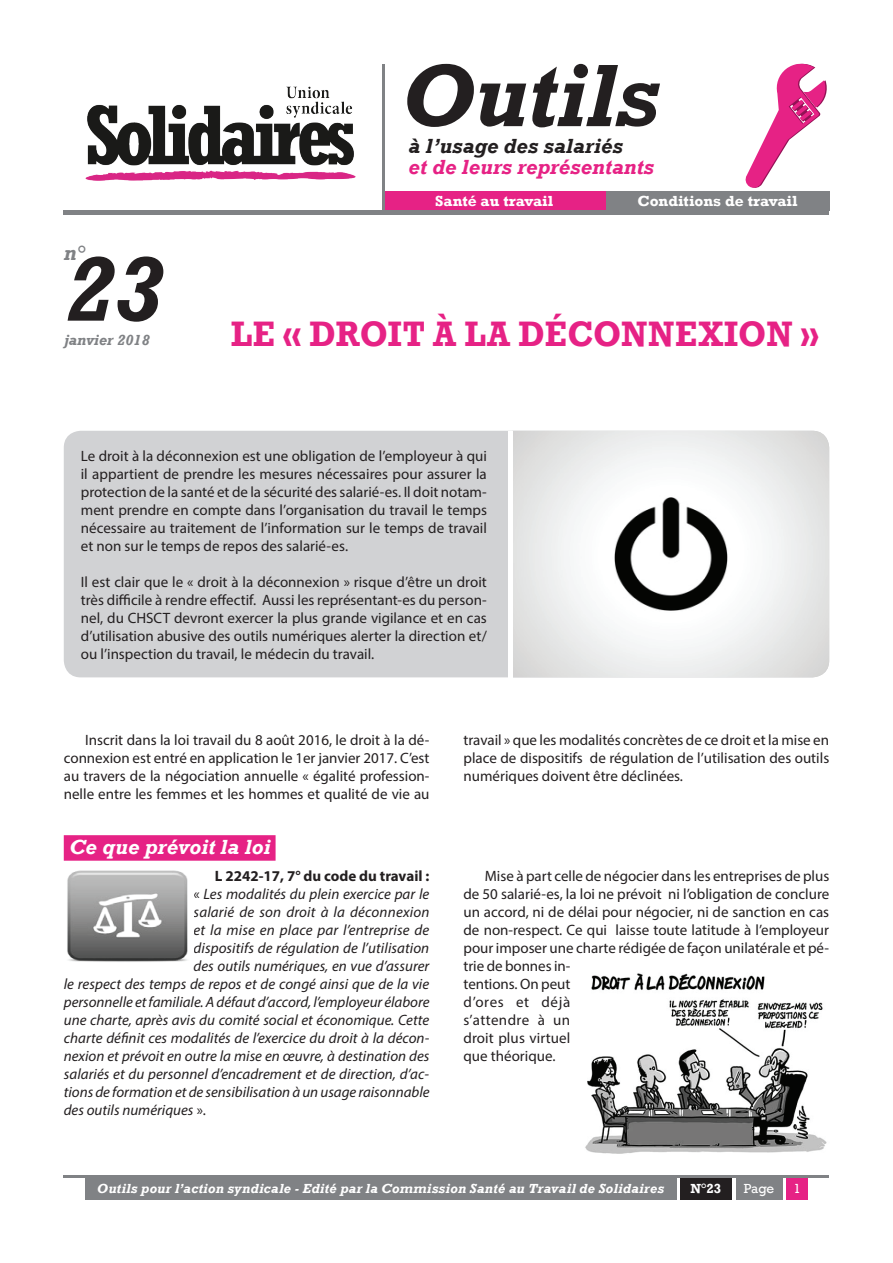
<style>
.page{position:relative;width:893px;height:1263px;background:#fff}
.page>*{position:absolute;margin:0;border:0;box-sizing:border-box;transform-origin:0 0}
.t1{font:italic 700 93px "Rockwell";color:#231f20}
.t2{font:italic 700 90px "Rockwell";letter-spacing:-.01em;color:#231f20}
.t3{font:700 36.3px "Rockwell";letter-spacing:.005em;color:#e62285;scale:.91 1}
.t4{font:italic 700 21px "Rockwell";color:#e62285}
.t5{font:italic 700 21px "Rockwell";color:#231f20}
.t6{font:italic 700 21px "Rockwell";color:#fff}
.t7{font:italic 700 21px "Rockwell";color:#808285}
.t8{font:15px/18px "Myriad Pro";color:#231f20;text-align:justify}
.t9{font:italic 15px "Myriad Pro";color:#231f20}
.t10{font:700 15px "Rockwell";color:#fff;scale:1.04 1}
.t11{font:700 15px "Myriad Pro";color:#231f20}
.t12{font:italic 700 15px "Rockwell";color:#808285}
.t13{font:italic 700 13.5px "Rockwell";letter-spacing:.02em;color:#fff}
.t14{font:13.5px "Rockwell";color:#fff}
.t15{font:700 13.5px "Rockwell";color:#fff}
.s1{font-style:normal}
</style>
<div class="page">
<div style="left:85px;top:1178px;width:591px;height:21px;background:#808285"></div>
<div style="left:787px;top:1178px;width:21px;height:21px;background:#e62285"></div>
<div style="left:736px;top:1178px;width:46px;height:21px;background:#808285"></div>
<div style="left:680px;top:1178px;width:51px;height:21px;background:#231f20"></div>
<hr style="left:64px;top:1176px;width:765px;height:2px;background:#808285">
<svg style="left:746px;top:64px;width:81px;height:124px"></svg>
<div style="left:64px;top:431px;width:765px;height:246px;background:#d1d2d4;border-radius:17px"></div>
<hr style="left:462px;top:1262px;width:248px;height:1px;background:#231f20">
<div style="left:383px;top:191px;width:223px;height:19px;background:#e62285"></div>
<div style="left:606px;top:191px;width:223px;height:19px;background:#808285"></div>
<div style="left:64px;top:210px;width:765px;height:5px;background:#808285"></div>
<hr style="left:383px;top:64px;width:2px;height:149px;background:#808285">
<img style="left:512px;top:431px;width:317px;height:246px">
<hr style="left:508px;top:431px;width:4px;height:246px;background:#fff">
<div style="left:64px;top:835px;width:212px;height:26px;background:#e62285"></div>
<img style="left:85px;top:86px;width:271px;height:95px">
<img style="left:67px;top:870px;width:121px;height:92px">
<img style="left:585px;top:973px;width:242px;height:181px">
<h2 class="t2" style="left:400px;top:43px;width:260px">Outils</h2>
<h3 class="t5" style="left:408px;top:134px;width:216px">à l’usage des salariés</h3>
<h3 class="t4" style="left:408px;top:155px;width:247px">et de leurs représentants</h3>
<h3 class="t7" style="left:64px;top:241px;width:23px">n°</h3>
<h1 class="t1" style="left:64px;top:234px;width:100px">23</h1>
<p class="t12" style="left:64px;top:331px;width:87px">janvier 2018</p>
<p class="t10" style="left:435px;top:192px;width:115px">Santé au travail</p>
<p class="t10" style="left:637px;top:192px;width:155px">Conditions de travail</p>
<h3 class="t3" style="left:231px;top:311px;width:647px">Le « droit à la déconnexion »</h3>
<p class="t8" style="left:81px;top:446px;width:408px">Le droit à la déconnexion est une obligation de l’employeur à qui il appartient de prendre les mesures nécessaires pour assurer la protection de la santé et de la sécurité des salarié-es. Il doit notam&shy;ment prendre en compte dans l’organisation du travail le temps nécessaire au traitement de l’information sur le temps de travail et non sur le temps de repos des salarié-es.</p>
<p class="t8" style="left:81px;top:572px;width:408px">Il est clair que le « droit à la déconnexion » risque d’être un droit très difficile à rendre effectif. Aussi les représentant-es du person&shy;nel, du CHSCT devront exercer la plus grande vigilance et en cas d’utilisation abusive des outils numériques alerter la direction et/ ou l’inspection du travail, le médecin du travail.</p>
<p class="t8" style="left:64px;top:731px;width:367px;text-indent:21px">Inscrit dans la loi travail du 8 août 2016, le droit à la dé&shy;connexion est entré en application le 1er janvier 2017. C’est au travers de la négociation annuelle « égalité profession&shy;nelle entre les femmes et les hommes et qualité de vie au</p>
<p class="t8" style="left:463px;top:731px;width:367px">travail » que les modalités concrètes de ce droit et la mise en place de dispositifs de régulation de l’utilisation des outils numériques doivent être déclinées.</p>
<h3 class="t6" style="left:69px;top:834px;width:203px">Ce que prévoit la loi</h3>
<p class="t11" style="left:215px;top:866px;width:216px">L 2242-17, 7° du code du travail :</p>
<p class="t9" style="left:194px;top:884px;width:237px"><span class="s1">«</span> Les modalités du plein exercice par le</p>
<p class="t9" style="left:194px;top:902px;width:237px">salarié de son droit à la déconnexion</p>
<p class="t9" style="left:194px;top:920px;width:237px">et la mise en place par l’entreprise de</p>
<p class="t9" style="left:194px;top:938px;width:237px">dispositifs de régulation de l’utilisation</p>
<p class="t9" style="left:194px;top:956px;width:237px">des outils numériques, en vue d’assurer</p>
<p class="t9" style="left:64px;top:974px;width:367px">le respect des temps de repos et de congé ainsi que de la vie</p>
<p class="t9" style="left:64px;top:992px;width:367px">personnelle et familiale. A défaut d’accord, l’employeur élabore</p>
<p class="t9" style="left:64px;top:1010px;width:367px">une charte, après avis du comité social et économique. Cette</p>
<p class="t9" style="left:64px;top:1028px;width:367px">charte définit ces modalités de l’exercice du droit à la décon-</p>
<p class="t9" style="left:64px;top:1046px;width:367px">nexion et prévoit en outre la mise en œuvre, à destination des</p>
<p class="t9" style="left:64px;top:1064px;width:367px">salariés et du personnel d’encadrement et de direction, d’ac-</p>
<p class="t9" style="left:64px;top:1082px;width:367px">tions de formation et de sensibilisation à un usage raisonnable</p>
<p class="t9" style="left:64px;top:1100px;width:144px">des outils numériques <span class="s1">».</span></p>
<p class="t8" style="left:463px;top:867px;width:367px;text-align:left;text-indent:21px">Mise à part celle de négocier dans les entreprises de plus de 50 salarié-es, la loi ne prévoit ni l’obligation de conclure un accord, ni de délai pour négocier, ni de sanction en cas de non-respect. Ce qui laisse toute latitude à l’employeur pour imposer une charte rédigée de façon unilatérale et pé&shy;trie de bonnes in-<br>tentions. On peut<br>d’ores et déjà<br>s’attendre à un<br>droit plus virtuel<br>que théorique.</p>
<p class="t13" style="left:97px;top:1181px;width:569px">Outils pour l’action syndicale - Edité par la Commission Santé au Travail de Solidaires</p>
<p class="t15" style="left:690px;top:1180px;width:32px">N°23</p>
<p class="t14" style="left:744px;top:1181px;width:32px">Page</p>
<p class="t14" style="left:794px;top:1181px;width:9px">1</p>
</div>
